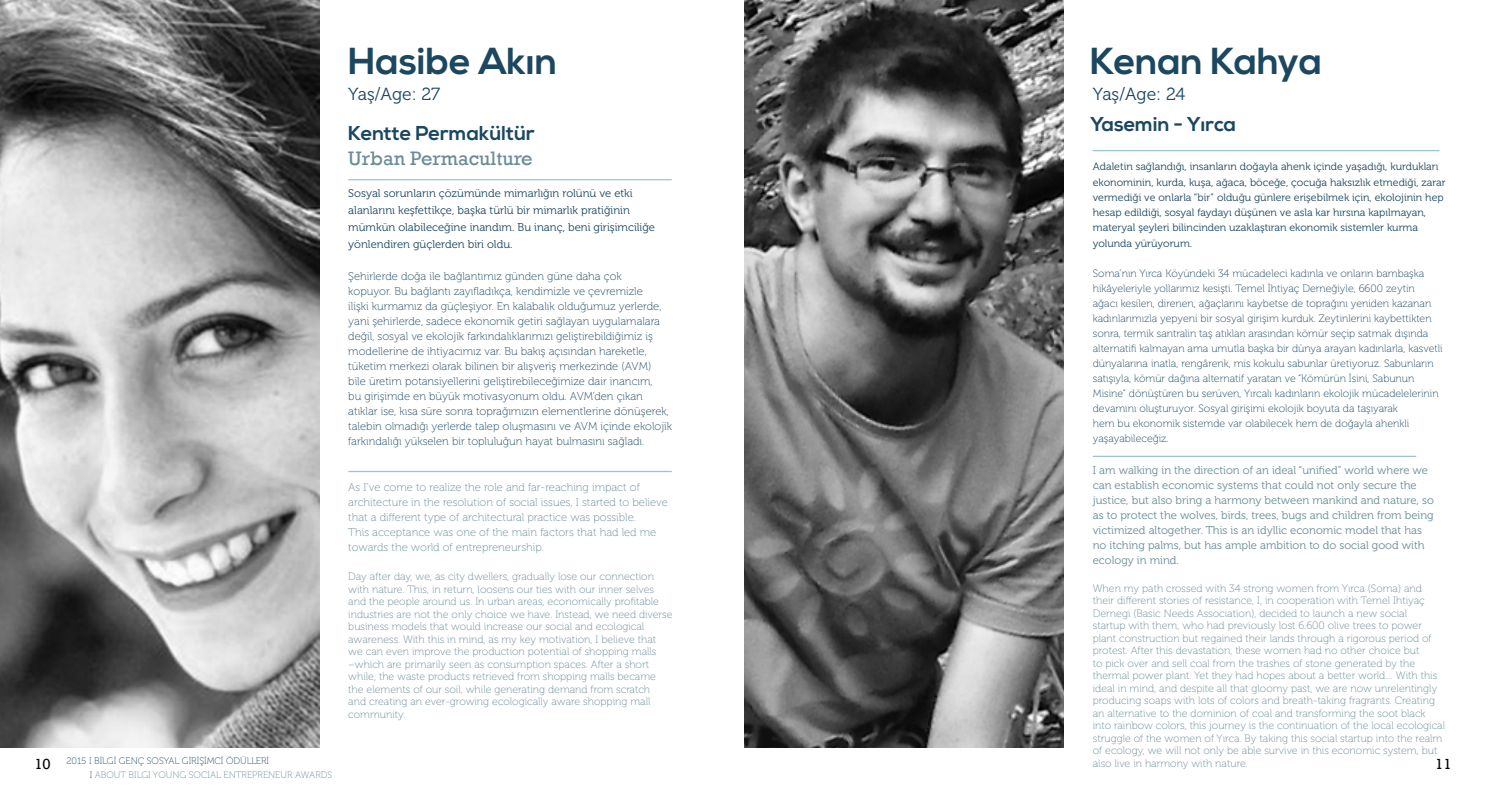
<style>
.page{position:relative;width:1489px;height:798px;background:#fff}
.page>*{position:absolute;margin:0;border:0;box-sizing:border-box;transform-origin:0 0}
.t1{font:700 37.5px "Nexa";color:#1b4760}
.t2{font:700 20px "Nexa";color:#1b4760}
.t3{font:20px "Rockwell";color:#698c97}
.t4{font:17.5px "Museo 300";color:#1b4760}
.t5{font:15px "Rockwell";color:#000}
.t6{font:11.25px/15px "Museo 100";color:#1b4760}
.t7{font:11.25px/15px "Museo 300";color:#698c97}
.t8{font:11.25px/15px "Museo 100";color:#698c97}
.t9{font:11.25px/16.9px "Museo 300";color:#1b4760}
.t10{font:10.62px/12.5px "Museo 100";color:#698c97}
.t11{font:10.62px/15px "Museo 100";color:#1b4760}
.t12{font:10.62px/15.2px "Museo 300";color:#1b4760}
.t13{font:9.38px/14px "Museo 100";color:#698c97}
.s1{color:#1b4760}
</style>
<div class="page">
<img style="left:0;top:0;width:319px;height:748px">
<hr style="left:348px;top:470px;width:323px;height:2px;background:#9ac3d3">
<hr style="left:348px;top:179px;width:323px;height:1px;background:#9ac3d3">
<img style="left:744px;top:0;width:319px;height:748px">
<hr style="left:1092px;top:455px;width:324px;height:2px;background:#9ac3d3">
<hr style="left:1092px;top:150px;width:347px;height:1px;background:#9ac3d3">
<h1 class="t1" style="left:348px;top:40px;width:210px">Hasibe Akın</h1>
<h3 class="t4" style="left:348px;top:85px;width:93px">Yaş/Age: 27</h3>
<h2 class="t2" style="left:348px;top:121px;width:188px">Kentte Permakültür</h2>
<h2 class="t3" style="left:348px;top:147px;width:186px">Urban Permaculture</h2>
<p class="t9" style="left:348px;top:185px;width:308px">Sosyal sorunların çözümünde mimarlığın rolünü ve etki alanlarını keşfettikçe, başka türlü bir mimarlık pratiğinin mümkün olabileceğine inandım. Bu inanç, beni girişimciliğe yönlendiren güçlerden biri oldu.</p>
<p class="t6" style="left:348px;top:268px;width:325px">Şehirlerde doğa ile bağlantımız günden güne daha çok<br>kopuyor. Bu bağlantı zayıfladıkça, kendimizle ve çevremizle<br>ilişki kurmamız da güçleşiyor. En kalabalık olduğumuz yerlerde, yani şehirlerde, sadece ekonomik getiri sağlayan uygulamalara değil, sosyal ve ekolojik farkındalıklarımızı geliştirebildiğimiz iş modellerine de ihtiyacımız var. Bu bakış açısından hareketle, tüketim merkezi olarak bilinen bir alışveriş merkezinde (AVM)<br>bile üretim potansiyellerini geliştirebileceğimize dair inancım,<br>bu girişimde en büyük motivasyonum oldu. AVM’den çıkan atıklar ise, kısa süre sonra toprağımızın elementlerine dönüşerek, talebin olmadığı yerlerde talep oluşmasını ve AVM içinde ekolojik farkındalığı yükselen bir topluluğun hayat bulmasını sağladı.</p>
<h1 class="t1" style="left:1090px;top:40px;width:233px">Kenan Kahya</h1>
<h3 class="t4" style="left:1092px;top:85px;width:94px">Yaş/Age: 24</h3>
<h2 class="t2" style="left:1090px;top:112px;width:147px">Yasemin - Yırca</h2>
<p class="t12" style="left:1092px;top:159px;width:354px">Adaletin sağlandığı, insanların doğayla ahenk içinde yaşadığı, kurdukları ekonominin, kurda, kuşa, ağaca, böceğe, çocuğa haksızlık etmediği, zarar vermediği ve onlarla “bir” olduğu günlere erişebilmek için, ekolojinin hep hesap edildiği, sosyal faydayı düşünen ve asla kar hırsına kapılmayan, materyal şeyleri bilincinden uzaklaştıran ekonomik sistemler kurma yolunda yürüyorum.</p>
<p class="t11" style="left:1092px;top:265px;width:351px">Soma’nın Yırca Köyündeki 34 mücadeleci kadınla ve onların bambaşka hikâyeleriyle yollarımız kesişti. Temel İhtiyaç Derneğiyle, 6600 zeytin<br>ağacı kesilen, direnen, ağaçlarını kaybetse de toprağını yeniden kazanan kadınlarımızla yepyeni bir sosyal girişim kurduk. Zeytinlerini kaybettikten sonra, termik santralin taş atıkları arasından kömür seçip satmak dışında alternatifi kalmayan ama umutla başka bir dünya arayan kadınlarla, kasvetli dünyalarına inatla, rengârenk, mis kokulu sabunlar üretiyoruz. Sabunların satışıyla, kömür dağına alternatif yaratan ve “Kömürün İsini, Sabunun Misine” dönüştüren bu serüven, Yırcalı kadınların ekolojik mücadelelerinin devamını oluşturuyor. Sosyal girişimi ekolojik boyuta da taşıyarak<br>hem bu ekonomik sistemde var olabilecek hem de doğayla ahenkli yaşayabileceğiz.</p>
<p class="t7" style="left:1092px;top:462px;width:342px">I am walking in the direction of an ideal “unified” world where we can establish economic systems that could not only secure the justice, but also bring a harmony between mankind and nature, so as to protect the wolves, birds, trees, bugs and children from being victimized altogether. This is an idyllic economic model that has no itching palms, but has ample ambition to do social good with ecology in mind.</p>
<p class="t10" style="left:1092px;top:581px;width:354px">When my path crossed with 34 strong women from Yırca (Soma) and their different stories of resistance, I, in cooperation with Temel Ihtiyaç Dernegi (Basic Needs Association), decided to launch a new social<br>startup with them, who had previously lost 6.600 olive trees to power plant construction but regained their lands through a rigorous period of protest. After this devastation, these women had no other choice but<br>to pick over and sell coal from the trashes of stone generated by the thermal power plant. Yet they had hopes about a better world… With this ideal in mind, and despite all that gloomy past, we are now unrelentingly producing soaps with lots of colors and breath-taking fragrants. Creating an alternative to the dominion of coal and transforming the soot black into rainbow colors, this journey is the continuation of the local ecological struggle of the women of Yırca. By taking this social startup into the realm of ecology, we will not only be able survive in this economic system, but also live in harmony with nature.</p>
<p class="t8" style="left:348px;top:479px;width:321px">As I’ve come to realize the role and far-reaching impact of architecture in the resolution of social issues, I started to believe that a different type of architectural practice was possible.<br>This acceptance was one of the main factors that had led me towards the world of entrepreneurship.</p>
<p class="t10" style="left:348px;top:570px;width:326px">Day after day, we, as city dwellers, gradually lose our connection with nature. This, in return, loosens our ties with our inner selves and the people around us. In urban areas, economically profitable industries are not the only choice we have. Instead, we need diverse business models that would increase our social and ecological awareness. With this in mind, as my key motivation, I believe that we can even improve the production potential of shopping malls –which are primarily seen as consumption spaces. After a short while, the waste products retrieved from shopping malls became the elements of our soil, while generating demand from scratch<br>and creating an ever-growing ecologically aware shopping mall community.</p>
<p class="t13" style="left:90px;top:753px;width:244px;text-indent:-23px"><span class="s1">2015 I BİLGİ GENÇ SOSYAL GİRİŞİMCİ ÖDÜLLERİ<br>I</span> ABOUT BILGI YOUNG SOCIAL ENTREPRENEUR AWARDS</p>
<h3 class="t5" style="left:34px;top:755px;width:18px">10</h3>
<h3 class="t5" style="left:1435px;top:755px;width:18px">11</h3>
</div>
